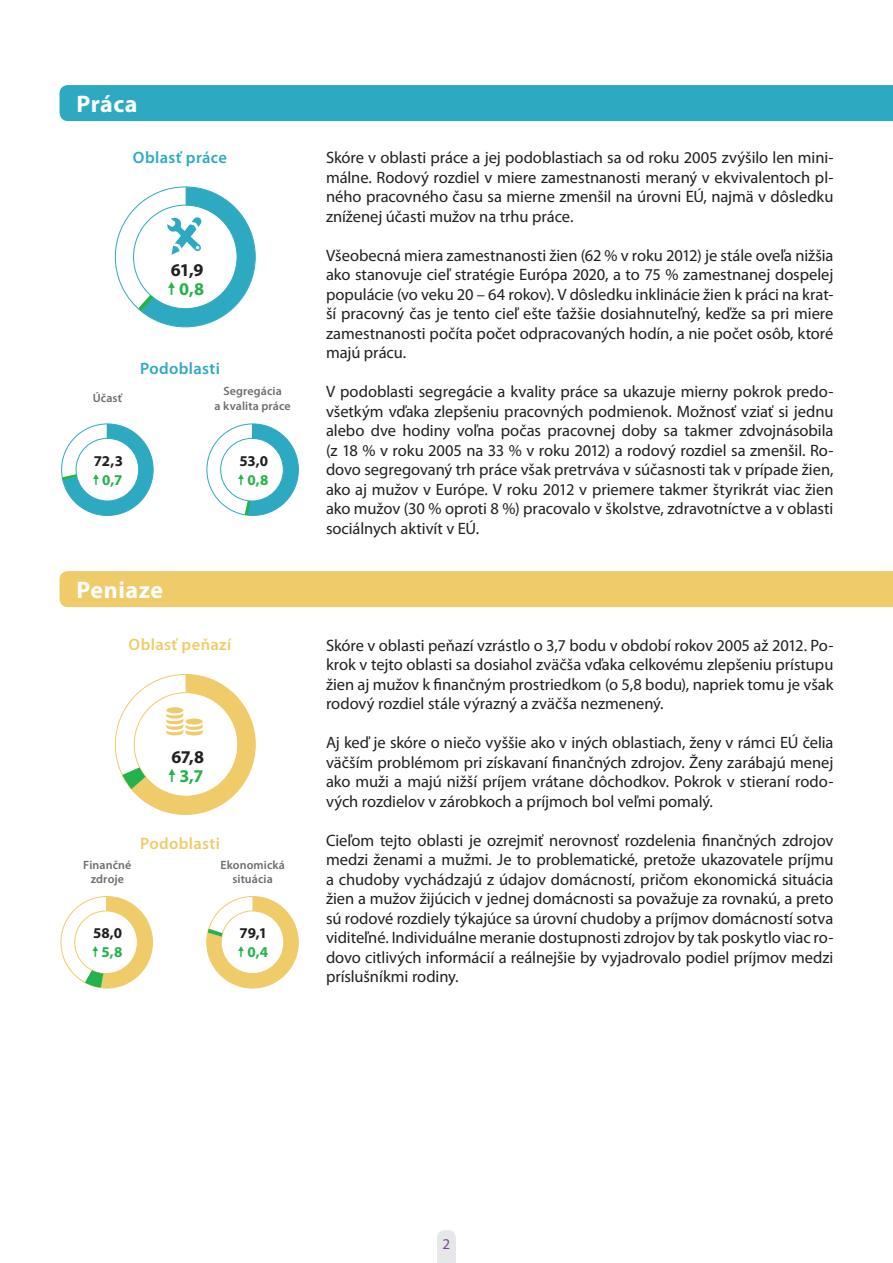
<style>
.page{position:relative;width:893px;height:1263px;background:#fff}
.page>*{position:absolute;margin:0;border:0;box-sizing:border-box;transform-origin:0 0}
.Box_title{font:700 24px "Myriad Pro";letter-spacing:.02em;color:#fff}
.Body_Text{font:700 18px "Myriad Pro";color:#231f20}
.Body_Text-2{font:700 18px "Myriad Pro";color:#23b24b}
.Body_Text-3{font:16.5px/19.5px "Myriad Pro";letter-spacing:-.005em;color:#231f20;text-align:justify}
.Figure_title{font:600 16.5px "Myriad Pro";letter-spacing:.025em;color:#efcc69}
.Figure_title-2{font:600 16.5px "Myriad Pro";letter-spacing:.025em;color:#2ea9c2}
.Body_Text-4{font:700 15px "Myriad Pro";letter-spacing:-.01em;color:#231f20}
.Body_Text-5{font:700 15px "Myriad Pro";color:#23b24b}
.t1{font:15px "Myriad Pro";color:#7d449a}
.Body_Text-6{font:600 12px/13.5px "Myriad Pro";letter-spacing:.01em;color:#6c6d70;text-align:center}
</style>
<div class="page">
<svg style="left:437px;top:1230px;width:19px;height:33px"></svg>
<div style="left:60px;top:85px;width:833px;height:36px;background:#2ea9c2"></div>
<div style="left:60px;top:571px;width:833px;height:36px;background:#efcc69"></div>
<svg style="left:115px;top:186px;width:141px;height:142px"></svg>
<svg style="left:61px;top:423px;width:93px;height:93px"></svg>
<svg style="left:115px;top:674px;width:141px;height:141px"></svg>
<svg style="left:60px;top:896px;width:93px;height:93px"></svg>
<svg style="left:206px;top:896px;width:93px;height:93px"></svg>
<svg style="left:206px;top:423px;width:93px;height:93px"></svg>
<p class="Box_title" style="left:77px;top:88px;width:62px">Práca</p>
<p class="Figure_title-2" style="left:133px;top:148px;width:96px">Oblasť práce</p>
<p class="Body_Text" style="left:171px;top:258px;width:34px">61,9</p>
<p class="Body_Text-2" style="left:179px;top:277px;width:26px">0,8</p>
<p class="Figure_title-2" style="left:140px;top:359px;width:81px">Podoblasti</p>
<p class="Body_Text-6" style="left:93px;top:391px;width:31px">Účasť</p>
<p class="Body_Text-6" style="left:215px;top:384px;width:78px;line-height:15px">Segregácia<br>a kvalita práce</p>
<p class="Body_Text-4" style="left:94px;top:451px;width:31px">72,3</p>
<p class="Body_Text-5" style="left:102px;top:470px;width:22px">0,7</p>
<p class="Body_Text-4" style="left:239px;top:451px;width:30px">53,0</p>
<p class="Body_Text-5" style="left:247px;top:470px;width:22px">0,8</p>
<p class="Box_title" style="left:77px;top:574px;width:88px">Peniaze</p>
<p class="Figure_title" style="left:129px;top:636px;width:104px">Oblasť peňazí</p>
<p class="Body_Text" style="left:172px;top:745px;width:34px">67,8</p>
<p class="Body_Text-2" style="left:179px;top:764px;width:26px">3,7</p>
<p class="Figure_title" style="left:140px;top:834px;width:81px">Podoblasti</p>
<p class="Body_Text-6" style="left:83px;top:858px;width:50px">Finančné zdroje</p>
<p class="Body_Text-6" style="left:220px;top:858px;width:66px">Ekonomická situácia</p>
<p class="Body_Text-4" style="left:93px;top:923px;width:31px">58,0</p>
<p class="Body_Text-5" style="left:102px;top:942px;width:22px">5,8</p>
<p class="Body_Text-4" style="left:240px;top:923px;width:29px">79,1</p>
<p class="Body_Text-5" style="left:247px;top:942px;width:22px">0,4</p>
<p class="Body_Text-3" style="left:326px;top:147px;width:509px">Skóre v oblasti práce a jej podoblastiach sa od roku 2005 zvýšilo len mini&shy;málne. Rodový rozdiel v miere zamestnanosti meraný v ekvivalentoch pl&shy;ného pracovného času sa mierne zmenšil na úrovni EÚ, najmä v dôsledku zníženej účasti mužov na trhu práce.</p>
<p class="Body_Text-3" style="left:326px;top:245px;width:509px">Všeobecná miera zamestnanosti žien (62 % v roku 2012) je stále oveľa nižšia ako stanovuje cieľ stratégie Európa 2020, a to 75 % zamestnanej dospelej populácie (vo veku 20 – 64 rokov). V dôsledku inklinácie žien k práci na krat&shy;ší pracovný čas je tento cieľ ešte ťažšie dosiahnuteľný, keďže sa pri miere zamestnanosti počíta počet odpracovaných hodín, a nie počet osôb, ktoré majú prácu.</p>
<p class="Body_Text-3" style="left:326px;top:381px;width:509px">V podoblasti segregácie a kvality práce sa ukazuje mierny pokrok predo&shy;všetkým vďaka zlepšeniu pracovných podmienok. Možnosť vziať si jednu alebo dve hodiny voľna počas pracovnej doby sa takmer zdvojnásobila (z 18 % v roku 2005 na 33 % v roku 2012) a rodový rozdiel sa zmenšil. Ro&shy;dovo segregovaný trh práce však pretrváva v súčasnosti tak v prípade žien, ako aj mužov v Európe. V roku 2012 v priemere takmer štyrikrát viac žien ako mužov (30 % oproti 8 %) pracovalo v školstve, zdravotníctve a v oblasti sociálnych aktivít v EÚ.</p>
<p class="Body_Text-3" style="left:326px;top:635px;width:509px">Skóre v oblasti peňazí vzrástlo o 3,7 bodu v období rokov 2005 až 2012. Po&shy;krok v tejto oblasti sa dosiahol zväčša vďaka celkovému zlepšeniu prístupu žien aj mužov k finančným prostriedkom (o 5,8 bodu), napriek tomu je však rodový rozdiel stále výrazný a zväčša nezmenený.</p>
<p class="Body_Text-3" style="left:326px;top:732px;width:509px">Aj keď je skóre o niečo vyššie ako v iných oblastiach, ženy v rámci EÚ čelia väčším problémom pri získavaní finančných zdrojov. Ženy zarábajú menej ako muži a majú nižší príjem vrátane dôchodkov. Pokrok v stieraní rodo&shy;vých rozdielov v zárobkoch a príjmoch bol veľmi pomalý.</p>
<p class="Body_Text-3" style="left:326px;top:830px;width:509px">Cieľom tejto oblasti je ozrejmiť nerovnosť rozdelenia finančných zdrojov medzi ženami a mužmi. Je to problematické, pretože ukazovatele príjmu a chudoby vychádzajú z údajov domácností, pričom ekonomická situácia žien a mužov žijúcich v jednej domácnosti sa považuje za rovnakú, a preto sú rodové rozdiely týkajúce sa úrovní chudoby a príjmov domácností sotva viditeľné. Individuálne meranie dostupnosti zdrojov by tak poskytlo viac ro&shy;dovo citlivých informácií a reálnejšie by vyjadrovalo podiel príjmov medzi príslušníkmi rodiny.</p>
<p class="t1" style="left:443px;top:1234px;width:9px">2</p>
</div>
